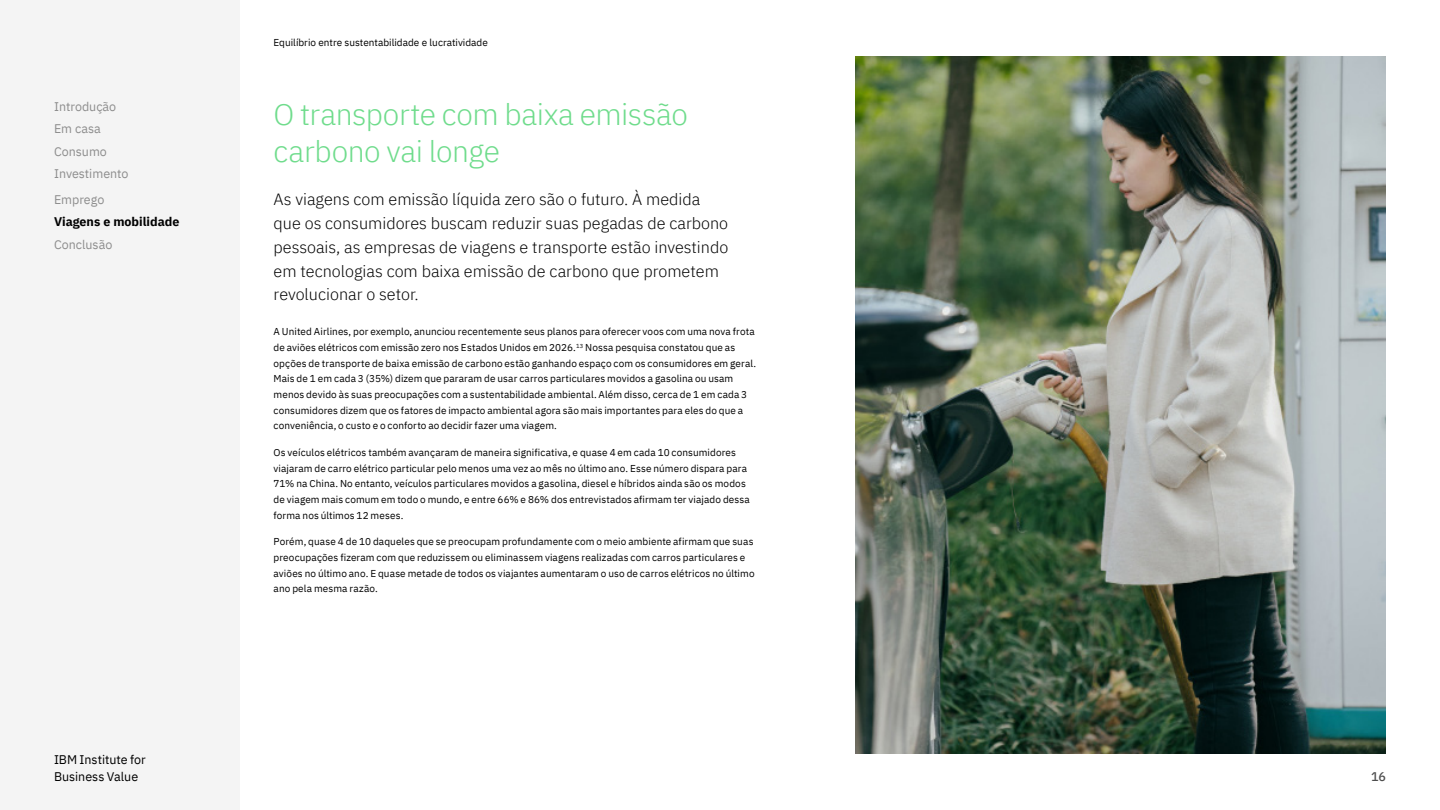
<style>
.page{position:relative;width:1440px;height:810px;background:#fff}
.page>*{position:absolute;margin:0;border:0;box-sizing:border-box;transform-origin:0 0}
.Head_1__24_30{font:300 30px/37.5px "IBM Plex Sans";letter-spacing:-.01em;color:#6fdc8c}
.Beginning_Paragraph{font:300 16.25px/23.8px "IBM Plex Sans";color:#000}
.t1{font:12.5px "IBM Plex Sans";color:#8d8d8d}
.t2{font:12.5px/17.5px "IBM Plex Sans";color:#000}
.t3{font:700 12.5px "IBM Plex Sans";color:#000}
.t4{font:500 12.5px "IBM Plex Sans";color:#000}
.Body_Reg__9_13_5__do{font:10px/15.6px "IBM Plex Sans";letter-spacing:.01em;color:#000}
</style>
<div class="page">
<div style="left:0;top:0;width:239px;height:810px;background:#f4f4f4"></div>
<img style="left:855px;top:57px;width:530px;height:697px">
<p class="t1" style="left:54px;top:97px;width:64px">Introdução</p>
<p class="t1" style="left:54px;top:119px;width:48px">Em casa</p>
<p class="t1" style="left:54px;top:142px;width:54px">Consumo</p>
<p class="t1" style="left:54px;top:164px;width:76px">Investimento</p>
<p class="t1" style="left:54px;top:190px;width:52px">Emprego</p>
<p class="t3" style="left:54px;top:212px;width:127px">Viagens e mobilidade</p>
<p class="t1" style="left:54px;top:235px;width:60px">Conclusão</p>
<p class="t2" style="left:54px;top:749px;width:93px">IBM Institute for<br>Business Value</p>
<p class="Body_Reg__9_13_5__do" style="left:274px;top:34px;width:216px">Equilíbrio entre sustentabilidade e lucratividade</p>
<p class="Head_1__24_30" style="left:274px;top:93px;width:416px">O transporte com baixa emissão carbono vai longe</p>
<p class="Beginning_Paragraph" style="left:274px;top:186px;width:456px">As viagens com emissão líquida zero são o futuro. À medida que os consumidores buscam reduzir suas pegadas de carbono pessoais, as empresas de viagens e transporte estão investindo em tecnologias com baixa emissão de carbono que prometem revolucionar o setor.</p>
<p class="Body_Reg__9_13_5__do" style="left:274px;top:323px;width:484px">A United Airlines, por exemplo, anunciou recentemente seus planos para oferecer voos com uma nova frota de aviões elétricos com emissão zero nos Estados Unidos em 2026.<sup>13</sup> Nossa pesquisa constatou que as opções de transporte de baixa emissão de carbono estão ganhando espaço com os consumidores em geral.<br>Mais de 1 em cada 3 (35%) dizem que pararam de usar carros particulares movidos a gasolina ou usam menos devido às suas preocupações com a sustentabilidade ambiental. Além disso, cerca de 1 em cada 3 consumidores dizem que os fatores de impacto ambiental agora são mais importantes para eles do que a conveniência, o custo e o conforto ao decidir fazer uma viagem.</p>
<p class="Body_Reg__9_13_5__do" style="left:274px;top:444px;width:478px">Os veículos elétricos também avançaram de maneira significativa, e quase 4 em cada 10 consumidores viajaram de carro elétrico particular pelo menos uma vez ao mês no último ano. Esse número dispara para 71% na China. No entanto, veículos particulares movidos a gasolina, diesel e híbridos ainda são os modos de viagem mais comum em todo o mundo, e entre 66% e 86% dos entrevistados afirmam ter viajado dessa forma nos últimos 12 meses.</p>
<p class="Body_Reg__9_13_5__do" style="left:274px;top:533px;width:483px">Porém, quase 4 de 10 daqueles que se preocupam profundamente com o meio ambiente afirmam que suas preocupações fizeram com que reduzissem ou eliminassem viagens realizadas com carros particulares e aviões no último ano. E quase metade de todos os viajantes aumentaram o uso de carros elétricos no último ano pela mesma razão.</p>
<p class="t4" style="left:1371px;top:767px;width:16px">16</p>
</div>
